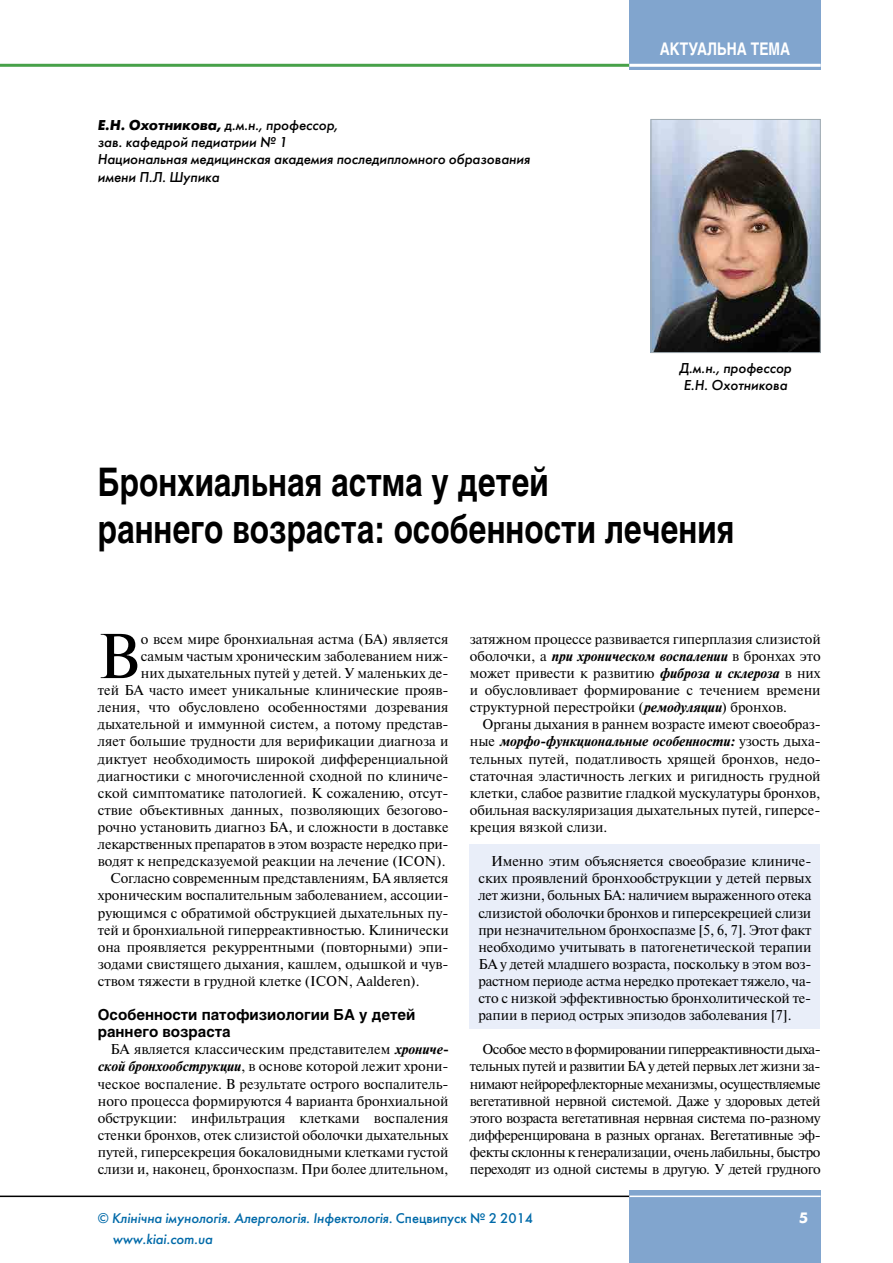
<style>
.page{position:relative;width:893px;height:1263px;background:#fff}
.page>*{position:absolute;margin:0;border:0;box-sizing:border-box;transform-origin:0 0}
.t1{font:63.15px "Newton C";color:#000}
.t2{font:700 39px/46.8px "Helios";color:#000;scale:.8 1}
.t3{font:700 17.25px "Helios";color:#fff;scale:.8 1}
.t4{font:700 15px/17.1px "Helios";color:#000}
.t5{font:700 15px "Futuris C";color:#fff}
.t6{font:14.25px/17.1px "Newton C";color:#000;text-align:justify}
.t7{font:italic 14.25px/17.1px "Futuris C";color:#000}
.t8{font:italic 13.95px "Futuris C";color:#006aa9}
.s1{font-weight:700}
.s2{font-weight:700;font-style:italic}
.s3{font-style:normal}
</style>
<div class="page">
<div style="left:629px;top:1191px;width:192px;height:72px;background:#81a5ce"></div>
<hr style="left:0;top:1195px;width:629px;height:2px;background:#000">
<hr style="left:629px;top:1195px;width:192px;height:2px;background:#fff">
<div style="left:629px;top:0;width:192px;height:70px;background:#81a5ce"></div>
<hr style="left:0;top:64px;width:629px;height:3px;background:#47a149">
<hr style="left:629px;top:64px;width:192px;height:3px;background:#fff">
<div style="left:470px;top:845px;width:350px;height:184px;background:#e9eef9"></div>
<img style="left:653px;top:121px;width:166px;height:230px">
<div style="left:651px;top:119px;width:170px;height:234px;border:1px solid #a0abb1"></div>
<p class="t7" style="left:98px;top:117px;width:434px"><span class="s1">Е.Н. Охотникова,</span> д.м.н., профессор,<br>зав. кафедрой педиатрии № 1<br>Национальная медицинская академия последипломного образования имени П.Л. Шупика</p>
<p class="t3" style="left:660px;top:39px;width:165px">АКТУАЛЬНА ТЕМА</p>
<p class="t7" style="left:680px;top:359px;width:114px">Д.м.н., профессор<br>Е.Н. Охотникова</p>
<h2 class="t2" style="left:98px;top:459px;width:797px">Бронхиальная астма у детей<br>раннего возраста: особенности лечения</h2>
<h1 class="t1" style="left:98px;top:622px;width:44px">В</h1>
<p class="t6" style="left:141px;top:630px;width:309px">о всем мире бронхиальная астма (БА) является</p>
<p class="t6" style="left:141px;top:648px;width:309px">самым частым хроническим заболеванием ниж-</p>
<p class="t6" style="left:141px;top:665px;width:309px">них дыхательных путей у детей. У маленьких де-</p>
<p class="t6" style="left:98px;top:682px;width:352px">тей БА часто имеет уникальные клинические прояв-</p>
<p class="t6" style="left:98px;top:699px;width:352px">ления, что обусловлено особенностями дозревания</p>
<p class="t6" style="left:98px;top:716px;width:352px">дыхательной и иммунной систем, а потому представ-</p>
<p class="t6" style="left:98px;top:733px;width:352px">ляет большие трудности для верификации диагноза и</p>
<p class="t6" style="left:98px;top:750px;width:352px">диктует необходимость широкой дифференциальной</p>
<p class="t6" style="left:98px;top:767px;width:352px">диагностики с многочисленной сходной по клиниче-</p>
<p class="t6" style="left:98px;top:784px;width:352px">ской симптоматике патологией. К сожалению, отсут-</p>
<p class="t6" style="left:98px;top:801px;width:352px">ствие объективных данных, позволяющих безогово-</p>
<p class="t6" style="left:98px;top:819px;width:352px">рочно установить диагноз БА, и сложности в доставке</p>
<p class="t6" style="left:98px;top:836px;width:352px">лекарственных препаратов в этом возрасте нередко при-</p>
<p class="t6" style="left:98px;top:853px;width:349px">водят к непредсказуемой реакции на лечение (ICON).</p>
<p class="t6" style="left:111px;top:870px;width:339px">Согласно современным представлениям, БА является</p>
<p class="t6" style="left:98px;top:887px;width:352px">хроническим воспалительным заболеванием, ассоции-</p>
<p class="t6" style="left:98px;top:904px;width:352px">рующимся с обратимой обструкцией дыхательных пу-</p>
<p class="t6" style="left:98px;top:921px;width:352px">тей и бронхиальной гиперреактивностью. Клинически</p>
<p class="t6" style="left:98px;top:938px;width:352px">она проявляется рекуррентными (повторными) эпи-</p>
<p class="t6" style="left:98px;top:955px;width:352px">зодами свистящего дыхания, кашлем, одышкой и чув-</p>
<p class="t6" style="left:98px;top:972px;width:323px">ством тяжести в грудной клетке (ICON, Aalderen).</p>
<p class="t4" style="left:98px;top:1006px;width:319px">Особенности патофизиологии БА у детей раннего возраста</p>
<p class="t6" style="left:98px;top:1041px;width:352px;text-indent:13px">БА является классическим представителем <span class="s2">хрониче&shy;ской бронхообструкции</span>, в основе которой лежит хрони&shy;ческое воспаление. В результате острого воспалитель&shy;ного процесса формируются 4 варианта бронхиальной обструкции: инфильтрация клетками воспаления стенки бронхов, отек слизистой оболочки дыхательных путей, гиперсекреция бокаловидными клетками густой слизи и, наконец, бронхоспазм. При более длительном,</p>
<p class="t6" style="left:470px;top:630px;width:352px">затяжном процессе развивается гиперплазия слизистой оболочки, а <span class="s2">при хроническом воспалении</span> в бронхах это может привести к развитию <span class="s2">фиброза и склероза</span> в них и обусловливает формирование с течением времени структурной перестройки (<span class="s2">ремодуляции</span>) бронхов.</p>
<p class="t6" style="left:470px;top:716px;width:352px;text-indent:13px">Органы дыхания в раннем возрасте имеют своеобраз&shy;ные <span class="s2">морфо-функциональные особенности:</span> узость дыха&shy;тельных путей, податливость хрящей бронхов, недо&shy;статочная эластичность легких и ригидность грудной клетки, слабое развитие гладкой мускулатуры бронхов, обильная васкуляризация дыхательных путей, гиперсе&shy;креция вязкой слизи.</p>
<p class="t6" style="left:478px;top:853px;width:335px;text-indent:13px">Именно этим объясняется своеобразие клиниче&shy;ских проявлений бронхообструкции у детей первых лет жизни, больных БА: наличием выраженного отека слизистой оболочки бронхов и гиперсекрецией слизи при незначительном бронхоспазме [5, 6, 7]. Этот факт необходимо учитывать в патогенетической терапии БА у детей младшего возраста, поскольку в этом воз&shy;растном периоде астма нередко протекает тяжело, ча&shy;сто с низкой эффективностью бронхолитической те&shy;рапии в период острых эпизодов заболевания [7].</p>
<p class="t6" style="left:470px;top:1041px;width:352px;text-indent:13px">Особое место в формировании гиперреактивности дыха&shy;тельных путей и развитии БА у детей первых лет жизни за&shy;нимают нейрорефлекторные механизмы, осуществляемые вегетативной нервной системой. Даже у здоровых детей этого возраста вегетативная нервная система по-разному дифференцирована в разных органах. Вегетативные эф&shy;фекты склонны к генерализации, очень лабильны, быстро переходят из одной системы в другую. У детей грудного</p>
<p class="t8" style="left:98px;top:1209px;width:437px">© Клінічна імунологія. Алергологія. Інфектологія. <span class="s3">Спецвипуск № 2 2014</span></p>
<p class="t5" style="left:799px;top:1209px;width:10px">5</p>
<p class="t8" style="left:113px;top:1231px;width:102px">www.kiai.com.ua</p>
</div>
